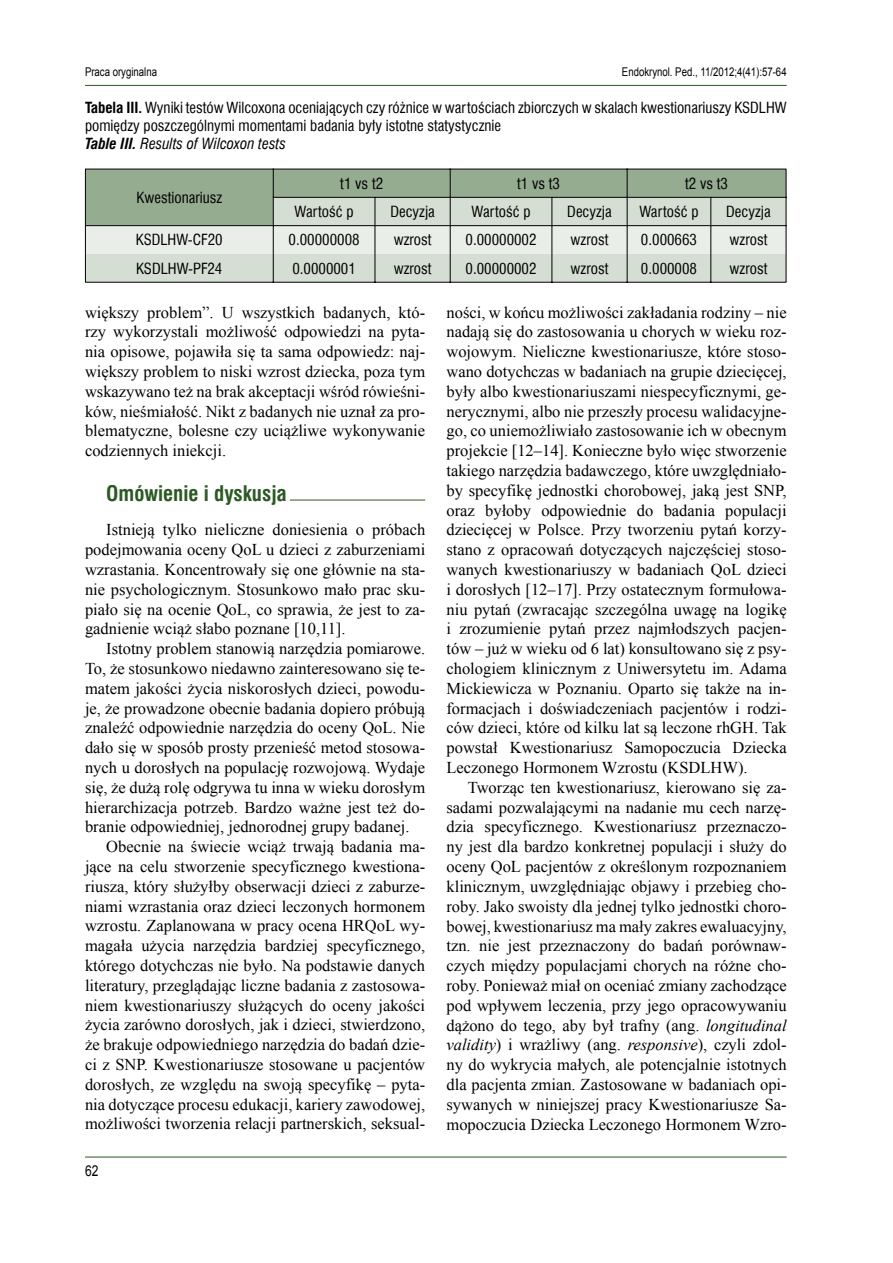
<style>
.page{position:relative;width:893px;height:1263px;background:#fff}
.page>*{position:absolute;margin:0;border:0;box-sizing:border-box;transform-origin:0 0}
.podtytul{font:700 21px "Swis 721 Cn EU";color:#2c5923}
.tekst{font:16.5px/19.8px "Times New Roman";color:#000;text-align:justify}
.Body_Text{font:15px/18px "Swis 721 Cn EU";color:#000}
.Body_Text-2{font:italic 15px "Swis 721 Cn EU";color:#000}
.t1{font:15px "Arial";color:#000;scale:.8 1}
.t2{font:12px "Arial";color:#000;scale:.8 1}
.s1{font-weight:700}
.s2{font-style:italic}
</style>
<div class="page">
<hr style="left:85px;top:85px;width:702px;height:1px;background:#2c5923">
<hr style="left:85px;top:1157px;width:702px;height:1px;background:#2c5923">
<hr style="left:290px;top:500px;width:135px;height:1px;background:#2c5923">
<svg style="left:85px;top:169px;width:702px;height:114px;background:#bfcbbd"></svg>
<hr style="left:85px;top:282px;width:188px;height:1px;background:#000">
<hr style="left:274px;top:282px;width:101px;height:1px;background:#000">
<hr style="left:375px;top:282px;width:75px;height:1px;background:#000">
<hr style="left:451px;top:282px;width:100px;height:1px;background:#000">
<hr style="left:552px;top:282px;width:75px;height:1px;background:#000">
<hr style="left:627px;top:282px;width:83px;height:1px;background:#000">
<hr style="left:711px;top:282px;width:75px;height:1px;background:#000">
<p class="t2" style="left:85px;top:64px;width:92px">Praca oryginalna</p>
<p class="t2" style="left:622px;top:64px;width:207px">Endokrynol. Ped., 11/2012;4(41):57-64</p>
<p class="Body_Text" style="left:85px;top:99px;width:703px"><span class="s1">Tabela III.</span> Wyniki testów Wilcoxona oceniających czy różnice w wartościach zbiorczych w skalach kwestionariuszy KSDLHW pomiędzy poszczególnymi momentami badania były istotne statystycznie</p>
<p class="Body_Text-2" style="left:85px;top:135px;width:203px"><span class="s1">Table III.</span> Results of Wilcoxon tests</p>
<p class="Body_Text" style="left:136px;top:188px;width:87px">Kwestionariusz</p>
<p class="Body_Text" style="left:340px;top:174px;width:44px">t1 vs t2</p>
<p class="Body_Text" style="left:517px;top:174px;width:44px">t1 vs t3</p>
<p class="Body_Text" style="left:685px;top:174px;width:44px">t2 vs t3</p>
<p class="Body_Text" style="left:295px;top:203px;width:61px">Wartość p</p>
<p class="Body_Text" style="left:390px;top:203px;width:46px">Decyzja</p>
<p class="Body_Text" style="left:471px;top:203px;width:61px">Wartość p</p>
<p class="Body_Text" style="left:567px;top:203px;width:46px">Decyzja</p>
<p class="Body_Text" style="left:639px;top:203px;width:61px">Wartość p</p>
<p class="Body_Text" style="left:726px;top:203px;width:46px">Decyzja</p>
<p class="Body_Text" style="left:136px;top:231px;width:88px">KSDLHW-CF20</p>
<p class="Body_Text" style="left:289px;top:231px;width:72px">0.00000008</p>
<p class="Body_Text" style="left:394px;top:231px;width:39px">wzrost</p>
<p class="Body_Text" style="left:466px;top:231px;width:72px">0.00000002</p>
<p class="Body_Text" style="left:571px;top:231px;width:39px">wzrost</p>
<p class="Body_Text" style="left:641px;top:231px;width:58px">0.000663</p>
<p class="Body_Text" style="left:730px;top:231px;width:39px">wzrost</p>
<p class="Body_Text" style="left:136px;top:259px;width:88px">KSDLHW-PF24</p>
<p class="Body_Text" style="left:292px;top:259px;width:65px">0.0000001</p>
<p class="Body_Text" style="left:394px;top:259px;width:39px">wzrost</p>
<p class="Body_Text" style="left:466px;top:259px;width:72px">0.00000002</p>
<p class="Body_Text" style="left:571px;top:259px;width:39px">wzrost</p>
<p class="Body_Text" style="left:641px;top:259px;width:58px">0.000008</p>
<p class="Body_Text" style="left:730px;top:259px;width:39px">wzrost</p>
<p class="tekst" style="left:85px;top:302px;width:342px">większy problem”. U wszystkich badanych, któ&shy;rzy wykorzystali możliwość odpowiedzi na pyta&shy;nia opisowe, pojawiła się ta sama odpowiedz: naj&shy;większy problem to niski wzrost dziecka, poza tym wskazywano też na brak akceptacji wśród rówieśni&shy;ków, nieśmiałość. Nikt z badanych nie uznał za pro&shy;blematyczne, bolesne czy uciążliwe wykonywanie codziennych iniekcji.</p>
<p class="podtytul" style="left:106px;top:481px;width:182px">Omówienie i dyskusja</p>
<p class="tekst" style="left:85px;top:520px;width:342px;text-indent:21px">Istnieją tylko nieliczne doniesienia o próbach podejmowania oceny QoL u dzieci z zaburzeniami wzrastania. Koncentrowały się one głównie na sta&shy;nie psychologicznym. Stosunkowo mało prac sku&shy;piało się na ocenie QoL, co sprawia, że jest to za&shy;gadnienie wciąż słabo poznane [10,11].</p>
<p class="tekst" style="left:85px;top:638px;width:342px;text-indent:21px">Istotny problem stanowią narzędzia pomiarowe.<br>To, że stosunkowo niedawno zainteresowano się te&shy;matem jakości życia niskorosłych dzieci, powodu&shy;je, że prowadzone obecnie badania dopiero próbują znaleźć odpowiednie narzędzia do oceny QoL. Nie dało się w sposób prosty przenieść metod stosowa&shy;nych u dorosłych na populację rozwojową. Wydaje się, że dużą rolę odgrywa tu inna w wieku dorosłym hierarchizacja potrzeb. Bardzo ważne jest też do&shy;branie odpowiedniej, jednorodnej grupy badanej.</p>
<p class="tekst" style="left:85px;top:836px;width:342px;text-indent:21px">Obecnie na świecie wciąż trwają badania ma&shy;jące na celu stworzenie specyficznego kwestiona&shy;riusza, który służyłby obserwacji dzieci z zaburze&shy;niami wzrastania oraz dzieci leczonych hormonem wzrostu. Zaplanowana w pracy ocena HRQoL wy&shy;magała użycia narzędzia bardziej specyficznego, którego dotychczas nie było. Na podstawie danych literatury, przeglądając liczne badania z zastosowa&shy;niem kwestionariuszy służących do oceny jakości życia zarówno dorosłych, jak i dzieci, stwierdzono, że brakuje odpowiedniego narzędzia do badań dzie&shy;ci z SNP. Kwestionariusze stosowane u pacjentów dorosłych, ze względu na swoją specyfikę – pyta&shy;nia dotyczące procesu edukacji, kariery zawodowej, możliwości tworzenia relacji partnerskich, seksual-</p>
<p class="t1" style="left:85px;top:1161px;width:18px">62</p>
<p class="tekst" style="left:446px;top:302px;width:342px">ności, w końcu możliwości zakładania rodziny – nie nadają się do zastosowania u chorych w wieku roz&shy;wojowym. Nieliczne kwestionariusze, które stoso&shy;wano dotychczas w badaniach na grupie dziecięcej, były albo kwestionariuszami niespecyficznymi, ge&shy;nerycznymi, albo nie przeszły procesu walidacyjne&shy;go, co uniemożliwiało zastosowanie ich w obecnym projekcie [12–14]. Konieczne było więc stworzenie takiego narzędzia badawczego, które uwzględniało&shy;by specyfikę jednostki chorobowej, jaką jest SNP, oraz byłoby odpowiednie do badania populacji dziecięcej w Polsce. Przy tworzeniu pytań korzy&shy;stano z opracowań dotyczących najczęściej stoso&shy;wanych kwestionariuszy w badaniach QoL dzieci i dorosłych [12–17]. Przy ostatecznym formułowa&shy;niu pytań (zwracając szczególna uwagę na logikę i zrozumienie pytań przez najmłodszych pacjen&shy;tów – już w wieku od 6 lat) konsultowano się z psy&shy;chologiem klinicznym z Uniwersytetu im. Adama Mickiewicza w Poznaniu. Oparto się także na in&shy;formacjach i doświadczeniach pacjentów i rodzi&shy;ców dzieci, które od kilku lat są leczone rhGH. Tak powstał Kwestionariusz Samopoczucia Dziecka Leczonego Hormonem Wzrostu (KSDLHW).</p>
<p class="tekst" style="left:446px;top:777px;width:342px;text-indent:21px">Tworząc ten kwestionariusz, kierowano się za&shy;sadami pozwalającymi na nadanie mu cech narzę&shy;dzia specyficznego. Kwestionariusz przeznaczo&shy;ny jest dla bardzo konkretnej populacji i służy do oceny QoL pacjentów z określonym rozpoznaniem klinicznym, uwzględniając objawy i przebieg cho&shy;roby. Jako swoisty dla jednej tylko jednostki choro&shy;bowej, kwestionariusz ma mały zakres ewaluacyjny, tzn. nie jest przeznaczony do badań porównaw&shy;czych między populacjami chorych na różne cho&shy;roby. Ponieważ miał on oceniać zmiany zachodzące pod wpływem leczenia, przy jego opracowywaniu dążono do tego, aby był trafny (ang. <span class="s2">longitudinal validity</span>) i wrażliwy (ang. <span class="s2">responsive</span>), czyli zdol&shy;ny do wykrycia małych, ale potencjalnie istotnych dla pacjenta zmian. Zastosowane w badaniach opi&shy;sywanych w niniejszej pracy Kwestionariusze Sa&shy;mopoczucia Dziecka Leczonego Hormonem Wzro-</p>
</div>
